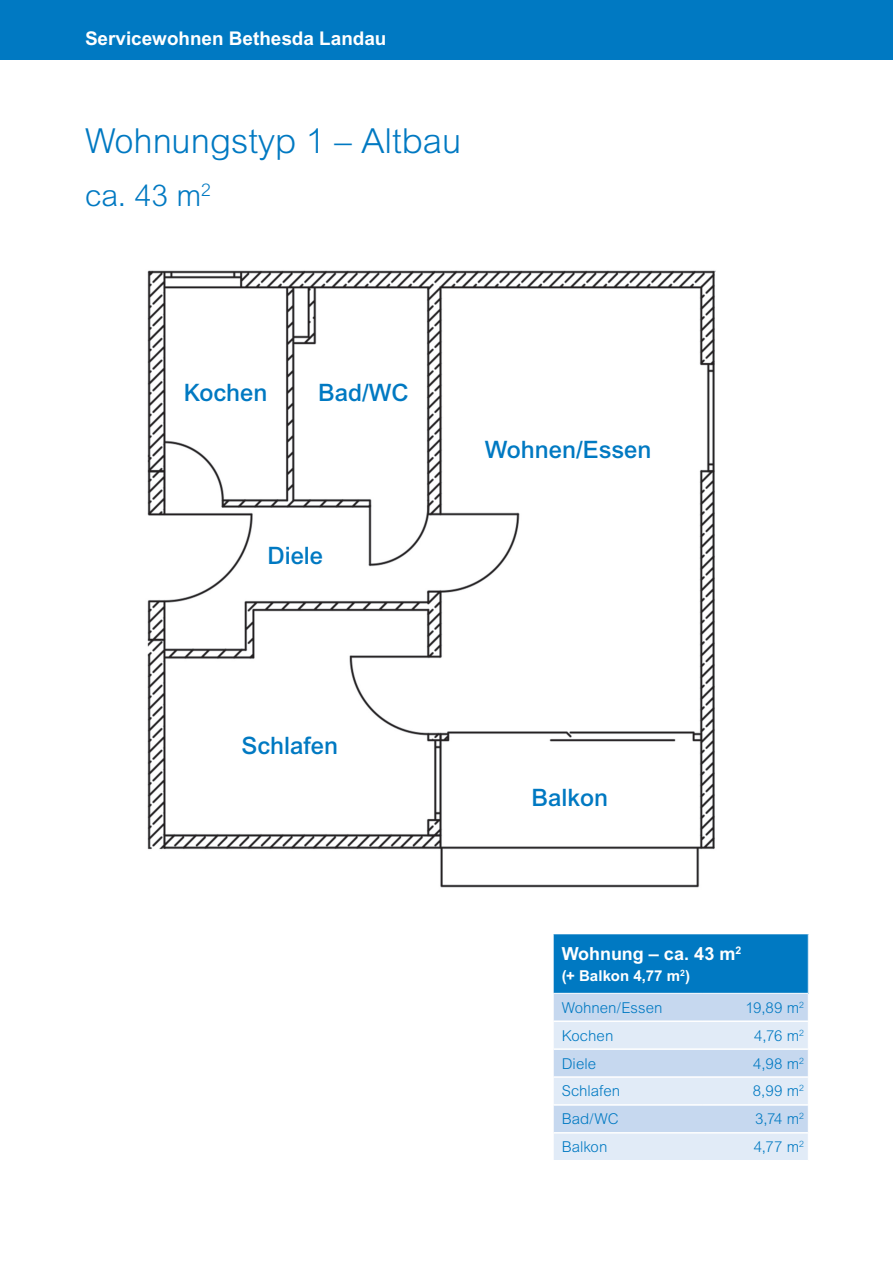
<style>
.page{position:relative;width:893px;height:1263px;background:#fff}
.page>*{position:absolute;margin:0;border:0;box-sizing:border-box;transform-origin:0 0}
.t1{font:300 34.5px "Arial MT Std";color:#0079c2}
.t2{font:300 30px "Arial MT Std";color:#0079c2}
.t3{font:500 24px "Arial MT Pro";color:#0079c2}
.t4{font:700 18.9px "Arial MT Std";color:#fff}
.t5{font:700 18px "Arial MT Std";letter-spacing:-.005em;color:#fff}
.t6{font:300 15px "Arial MT Std";color:#0079c2}
.t7{font:700 15px/32.1px "Arial MT Std";letter-spacing:.005em;color:#fff}
.s1{font-weight:300;color:#0079c2}
</style>
<div class="page">
<div style="left:0;top:0;width:893px;height:60px;background:#0079c2"></div>
<img style="left:147px;top:270px;width:569px;height:618px">
<div style="left:553px;top:934px;width:255px;height:59px;background:#0079c2"></div>
<hr style="left:553px;top:934px;width:1px;height:59px;background:#fff">
<svg style="left:553px;top:993px;width:256px;height:167px;background:#d4e1f3"></svg>
<hr style="left:554px;top:1020px;width:148px;height:2px;background:#fff">
<hr style="left:702px;top:1020px;width:106px;height:2px;background:#fff">
<hr style="left:554px;top:1048px;width:148px;height:2px;background:#fff">
<hr style="left:702px;top:1048px;width:106px;height:2px;background:#fff">
<hr style="left:554px;top:1076px;width:148px;height:2px;background:#fff">
<hr style="left:702px;top:1076px;width:106px;height:2px;background:#fff">
<hr style="left:554px;top:1104px;width:148px;height:2px;background:#fff">
<hr style="left:702px;top:1104px;width:106px;height:2px;background:#fff">
<hr style="left:554px;top:1132px;width:148px;height:1px;background:#fff">
<hr style="left:702px;top:1132px;width:106px;height:1px;background:#fff">
<p class="t4" style="left:85px;top:27px;width:303px">Servicewohnen Bethesda Landau</p>
<h1 class="t1" style="left:85px;top:121px;width:378px">Wohnungstyp 1 – Altbau</h1>
<h2 class="t2" style="left:85px;top:178px;width:127px">ca. 43 m<sup>2</sup></h2>
<h3 class="t3" style="left:184px;top:379px;width:85px">Kochen</h3>
<h3 class="t3" style="left:318px;top:379px;width:92px">Bad/WC</h3>
<h3 class="t3" style="left:267px;top:541px;width:57px">Diele</h3>
<h3 class="t3" style="left:242px;top:731px;width:98px">Schlafen</h3>
<h3 class="t3" style="left:485px;top:436px;width:168px">Wohnen/Essen</h3>
<h3 class="t3" style="left:532px;top:784px;width:78px">Balkon</h3>
<p class="t5" style="left:562px;top:943px;width:181px">Wohnung – ca. 43 m<sup>2</sup></p>
<p class="t7" style="left:562px;top:959px;width:130px">(+ Balkon 4,77 m<sup>2</sup>)<br><span class="s1">Wohnen/Essen</span></p>
<p class="t6" style="left:745px;top:999px;width:60px">19,89 m<sup>2</sup></p>
<p class="t6" style="left:562px;top:1027px;width:53px">Kochen</p>
<p class="t6" style="left:754px;top:1027px;width:51px">4,76 m<sup>2</sup></p>
<p class="t6" style="left:562px;top:1055px;width:36px">Diele</p>
<p class="t6" style="left:753px;top:1055px;width:52px">4,98 m<sup>2</sup></p>
<p class="t6" style="left:562px;top:1083px;width:60px">Schlafen</p>
<p class="t6" style="left:753px;top:1083px;width:53px">8,99 m<sup>2</sup></p>
<p class="t6" style="left:562px;top:1110px;width:59px">Bad/WC</p>
<p class="t6" style="left:755px;top:1110px;width:51px">3,74 m<sup>2</sup></p>
<p class="t6" style="left:562px;top:1138px;width:47px">Balkon</p>
<p class="t6" style="left:754px;top:1138px;width:52px">4,77 m<sup>2</sup></p>
</div>
